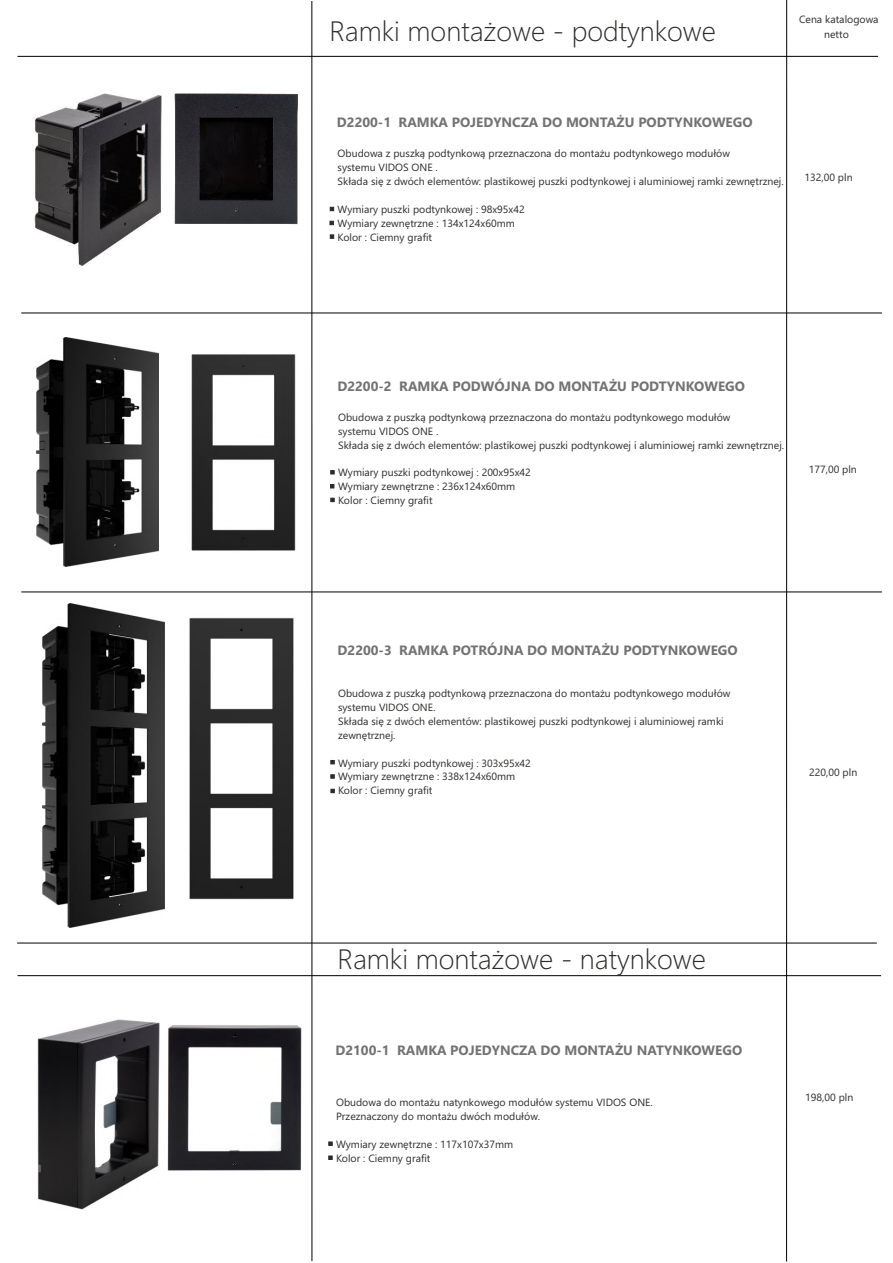
<style>
.page{position:relative;width:893px;height:1263px;background:#fff}
.page>*{position:absolute;margin:0;border:0;box-sizing:border-box;transform-origin:0 0}
.t1{font:300 28.05px "Segoe UI";color:#2b2b2a}
.t2{font:700 13.5px "Segoe UI";color:#727272}
.t3{font:10.5px/14px "Segoe UI";color:#2b2b2a}
</style>
<div class="page">
<hr style="left:311px;top:1px;width:1px;height:1260px;background:#000">
<hr style="left:786px;top:0;width:1px;height:1261px;background:#000">
<hr style="left:21px;top:313px;width:861px;height:1px;background:#000">
<svg style="left:330px;top:760px;width:5px;height:4px"></svg>
<svg style="left:330px;top:774px;width:5px;height:5px"></svg>
<svg style="left:330px;top:789px;width:5px;height:4px"></svg>
<img style="left:43px;top:603px;width:122px;height:325px">
<img style="left:189px;top:617px;width:105px;height:283px">
<hr style="left:17px;top:56px;width:861px;height:1px;background:#000">
<svg style="left:330px;top:470px;width:5px;height:4px"></svg>
<svg style="left:330px;top:484px;width:4px;height:4px"></svg>
<img style="left:37px;top:338px;width:122px;height:228px">
<img style="left:191px;top:354px;width:105px;height:197px">
<svg style="left:330px;top:498px;width:5px;height:4px"></svg>
<hr style="left:17px;top:943px;width:860px;height:1px;background:#000">
<hr style="left:17px;top:975px;width:864px;height:1px;background:#000">
<svg style="left:328px;top:1141px;width:5px;height:5px"></svg>
<svg style="left:328px;top:1155px;width:5px;height:5px"></svg>
<hr style="left:21px;top:592px;width:861px;height:1px;background:#000">
<img style="left:34px;top:94px;width:128px;height:172px">
<img style="left:174px;top:94px;width:124px;height:131px">
<svg style="left:330px;top:207px;width:4px;height:4px"></svg>
<svg style="left:330px;top:221px;width:4px;height:4px"></svg>
<svg style="left:330px;top:234px;width:4px;height:5px"></svg>
<img style="left:37px;top:1019px;width:123px;height:190px">
<img style="left:168px;top:1025px;width:133px;height:145px">
<h1 class="t1" style="left:329px;top:21px;width:388px">Ramki montażowe - podtynkowe</h1>
<p class="t3" style="left:799px;top:13px;width:81px;line-height:14.4px;text-align:center">Cena katalogowa netto</p>
<p class="t2" style="left:337px;top:117px;width:417px">D2200-1 RAMKA POJEDYNCZA DO MONTAŻU PODTYNKOWEGO</p>
<p class="t3" style="left:338px;top:148px;width:447px">Obudowa z puszką podtynkową przeznaczona do montażu podtynkowego modułów<br>systemu VIDOS ONE .<br>Składa się z dwóch elementów: plastikowej puszki podtynkowej i aluminiowej ramki zewnętrznej.</p>
<p class="t3" style="left:338px;top:203px;width:189px">Wymiary puszki podtynkowej : 98x95x42<br>Wymiary zewnętrzne : 134x124x60mm<br>Kolor : Ciemny grafit</p>
<p class="t3" style="left:804px;top:172px;width:50px">132,00 pln</p>
<p class="t2" style="left:337px;top:381px;width:409px">D2200-2 RAMKA PODWÓJNA DO MONTAŻU PODTYNKOWEGO</p>
<p class="t3" style="left:338px;top:411px;width:447px">Obudowa z puszką podtynkową przeznaczona do montażu podtynkowego modułów<br>systemu VIDOS ONE .<br>Składa się z dwóch elementów: plastikowej puszki podtynkowej i aluminiowej ramki zewnętrznej.</p>
<p class="t3" style="left:338px;top:467px;width:194px">Wymiary puszki podtynkowej : 200x95x42<br>Wymiary zewnętrzne : 236x124x60mm<br>Kolor : Ciemny grafit</p>
<p class="t3" style="left:809px;top:464px;width:50px">177,00 pln</p>
<p class="t2" style="left:338px;top:645px;width:402px">D2200-3 RAMKA POTRÓJNA DO MONTAŻU PODTYNKOWEGO</p>
<p class="t3" style="left:338px;top:687px;width:394px">Obudowa z puszką podtynkową przeznaczona do montażu podtynkowego modułów systemu VIDOS ONE.<br>Składa się z dwóch elementów: plastikowej puszki podtynkowej i aluminiowej ramki zewnętrznej.</p>
<p class="t3" style="left:338px;top:757px;width:194px">Wymiary puszki podtynkowej : 303x95x42<br>Wymiary zewnętrzne : 338x124x60mm<br>Kolor : Ciemny grafit</p>
<h1 class="t1" style="left:337px;top:949px;width:370px">Ramki montażowe - natynkowe</h1>
<p class="t2" style="left:335px;top:1045px;width:408px">D2100-1 RAMKA POJEDYNCZA DO MONTAŻU NATYNKOWEGO</p>
<p class="t3" style="left:336px;top:1096px;width:318px">Obudowa do montażu natynkowego modułów systemu VIDOS ONE.<br>Przeznaczony do montażu dwóch modułów.</p>
<p class="t3" style="left:336px;top:1138px;width:179px">Wymiary zewnętrzne : 117x107x37mm<br>Kolor : Ciemny grafit</p>
<p class="t3" style="left:809px;top:767px;width:50px">220,00 pln</p>
<p class="t3" style="left:805px;top:1092px;width:50px">198,00 pln</p>
</div>
